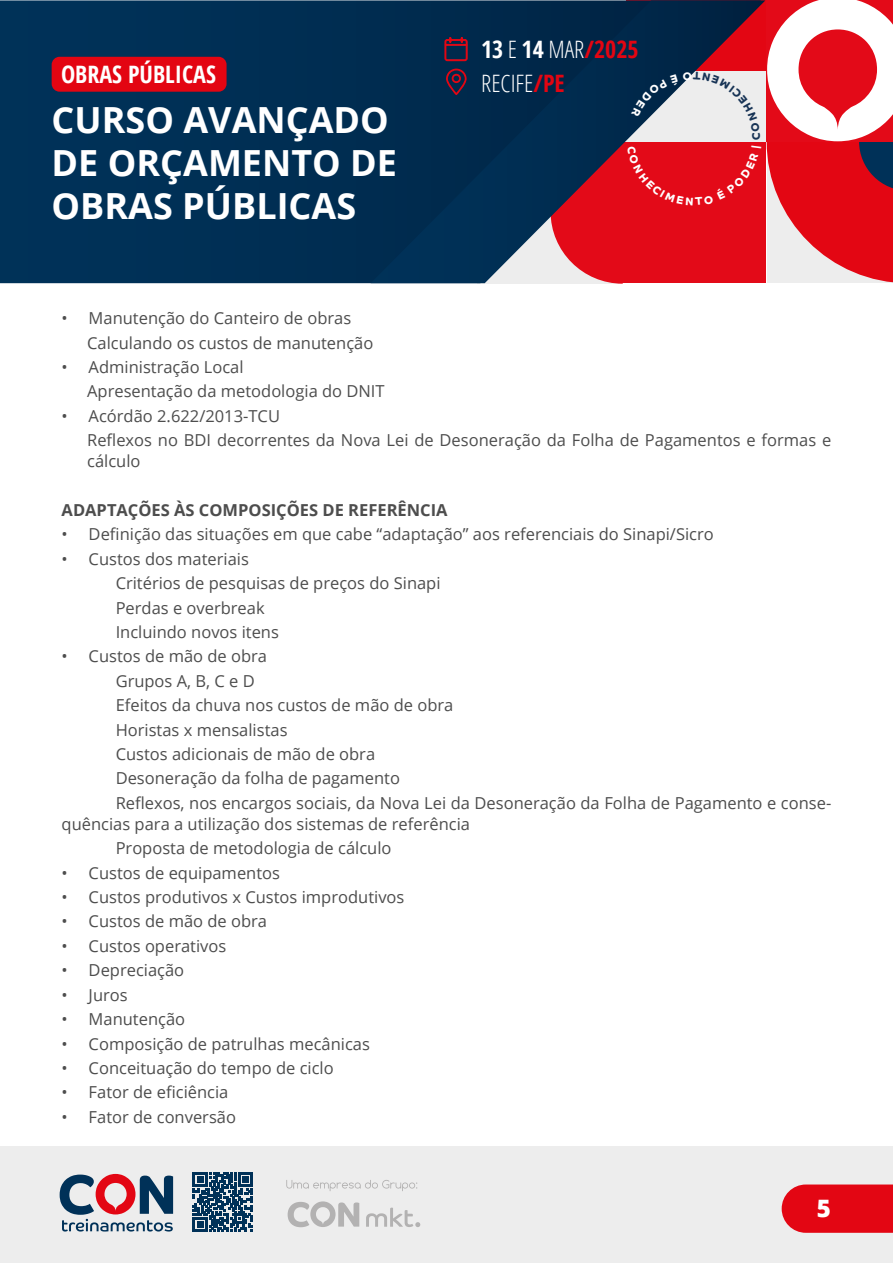
<style>
.page{position:relative;width:893px;height:1263px;background:#fff}
.page>*{position:absolute;margin:0;border:0;box-sizing:border-box;transform-origin:0 0}
.t1{font:700 36px/43.2px "Open Sans";color:#fff}
.t2{font:300 condensed 24px/34.5px "Open Sans";color:#fff}
.t3{font:700 condensed 24px "Open Sans";color:#fff}
.t4{font:800 24px "Open Sans";color:#fff}
.t5{font:16.5px/24.5px "Open Sans";color:#4d4d4d}
.t6{font:700 16.5px "Open Sans";color:#4d4d4d}
.s1{font-weight:700}
.s2{font-weight:700;color:#e30512}
</style>
<div class="page">
<div style="left:0;top:1146px;width:893px;height:117px;background:#ededed"></div>
<svg style="left:782px;top:1184px;width:111px;height:49px;background:#e3131f"></svg>
<svg style="left:286px;top:1180px;width:131px;height:11px"></svg>
<svg style="left:366px;top:1207px;width:54px;height:20px"></svg>
<svg style="left:288px;top:1201px;width:71px;height:26px"></svg>
<svg style="left:60px;top:1174px;width:113px;height:57px"></svg>
<svg style="left:193px;top:1172px;width:60px;height:60px"></svg>
<div style="left:0;top:0;width:371px;height:283px;background:#003055"></div>
<svg style="left:371px;top:0;width:394px;height:283px;background:#113051"></svg>
<svg style="left:767px;top:0;width:126px;height:283px"></svg>
<svg style="left:444px;top:37px;width:24px;height:25px"></svg>
<svg style="left:446px;top:69px;width:21px;height:26px"></svg>
<div style="left:52px;top:57px;width:175px;height:35px;background:#e30512;border-radius:8px"></div>
<svg style="left:551px;top:72px;width:210px;height:212px;background:#b03d4d"></svg>
<h2 class="t3" style="left:61px;top:58px;width:156px">OBRAS PÚBLICAS</h2>
<h1 class="t1" style="left:52px;top:97px;width:347px">CURSO AVANÇADO<br>DE ORÇAMENTO DE<br>OBRAS PÚBLICAS</h1>
<h2 class="t2" style="left:481px;top:31px;width:159px"><span class="s1">13</span> E <span class="s1">14</span> MAR<span class="s2">/2025<br></span>RECIFE<span class="s2">/PE</span></h2>
<p class="t5" style="left:87px;top:305px;width:288px;text-indent:-26px">• Manutenção do Canteiro de obras<br>Calculando os custos de manutenção</p>
<p class="t5" style="left:87px;top:354px;width:299px;text-indent:-26px">• Administração Local<br>Apresentação da metodologia do DNIT</p>
<p class="t5" style="left:87px;top:403px;width:746px;text-indent:-26px">• Acórdão 2.622/2013-TCU<br>Reflexos no BDI decorrentes da Nova Lei de Desoneração da Folha de Pagamentos e formas e</p>
<p class="t5" style="left:87px;top:448px;width:55px">cálculo</p>
<p class="t6" style="left:62px;top:498px;width:387px">ADAPTAÇÕES ÀS COMPOSIÇÕES DE REFERÊNCIA</p>
<p class="t5" style="left:62px;top:522px;width:654px">• Definição das situações em que cabe “adaptação” aos referenciais do Sinapi/Sicro</p>
<p class="t5" style="left:116px;top:546px;width:326px;text-indent:-54px">• Custos dos materiais<br>Critérios de pesquisas de preços do Sinapi<br>Perdas e overbreak<br>Incluindo novos itens</p>
<p class="t5" style="left:116px;top:644px;width:717px;text-indent:-54px">• Custos de mão de obra<br>Grupos A, B, C e D<br>Efeitos da chuva nos custos de mão de obra<br>Horistas x mensalistas<br>Custos adicionais de mão de obra<br>Desoneração da folha de pagamento<br>Reflexos, nos encargos sociais, da Nova Lei da Desoneração da Folha de Pagamento e conse-</p>
<p class="t5" style="left:116px;top:811px;width:356px;text-indent:-54px">quências para a utilização dos sistemas de referência<br>Proposta de metodologia de cálculo</p>
<p class="t5" style="left:62px;top:860px;width:220px">• Custos de equipamentos</p>
<p class="t5" style="left:62px;top:884px;width:344px">• Custos produtivos x Custos improdutivos</p>
<p class="t5" style="left:62px;top:909px;width:207px">• Custos de mão de obra</p>
<p class="t5" style="left:62px;top:933px;width:166px">• Custos operativos</p>
<p class="t5" style="left:62px;top:958px;width:124px">• Depreciação</p>
<p class="t5" style="left:62px;top:982px;width:68px">• Juros</p>
<p class="t5" style="left:62px;top:1006px;width:125px">• Manutenção</p>
<p class="t5" style="left:62px;top:1031px;width:310px">• Composição de patrulhas mecânicas</p>
<p class="t5" style="left:62px;top:1055px;width:274px">• Conceituação do tempo de ciclo</p>
<p class="t5" style="left:62px;top:1080px;width:168px">• Fator de eficiência</p>
<p class="t5" style="left:62px;top:1104px;width:176px">• Fator de conversão</p>
<h2 class="t4" style="left:817px;top:1190px;width:16px">5</h2>
</div>
